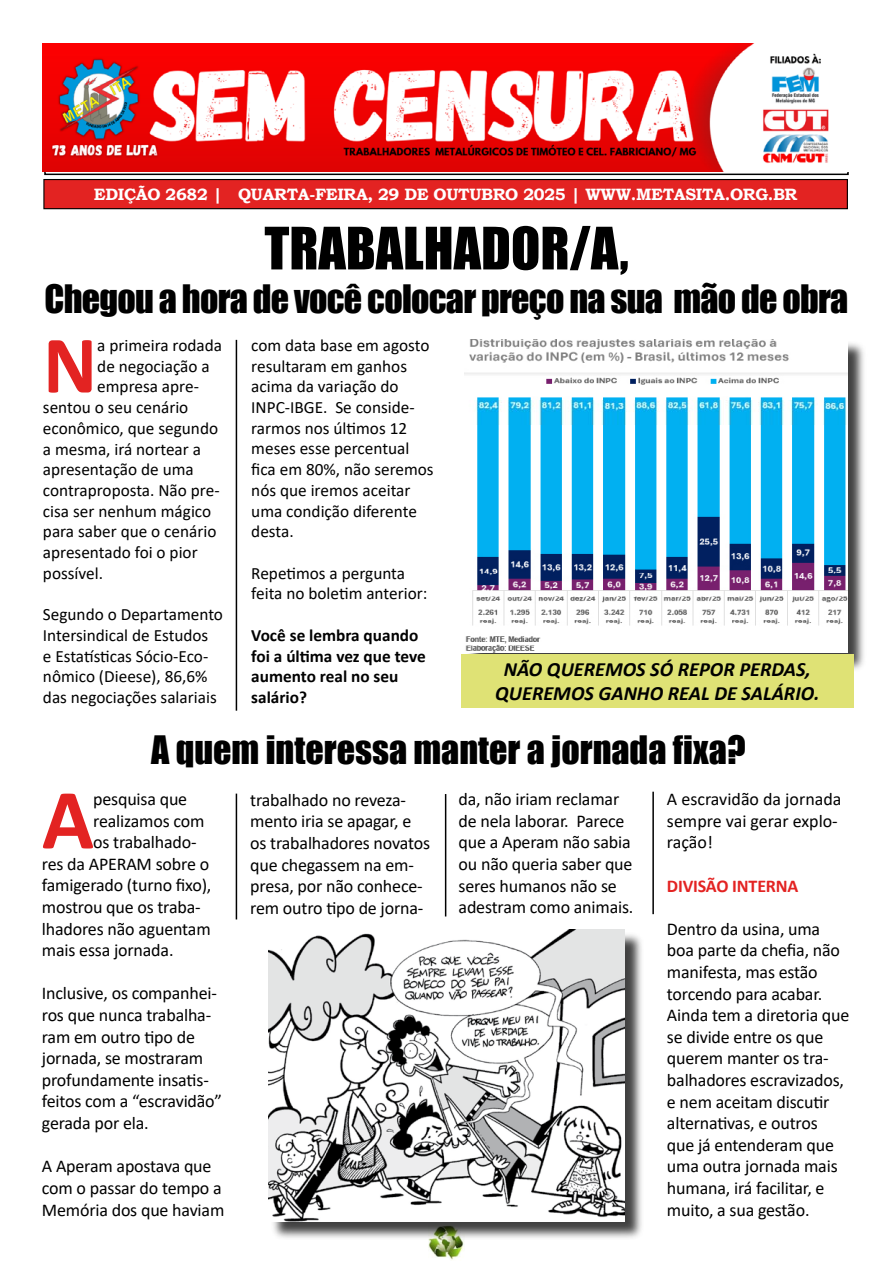
<style>
.page{position:relative;width:893px;height:1263px;background:#fff}
.page>*{position:absolute;margin:0;border:0;box-sizing:border-box;transform-origin:0 0}
.t1{font:700 86.1px "Calibri";color:#e32322}
.t2{font:700 82.5px "Calibri";color:#e32322}
.t3{font:54px "Impact";color:#000}
.t4{font:36px "Impact";letter-spacing:-.02em;color:#000}
.t5{font:36px "Impact";color:#000}
.t6{font:italic 700 20.25px/24.3px "Calibri";color:#000;text-align:center}
.t7{font:18px/21.6px "Calibri";letter-spacing:-.01em;color:#000}
.t8{font:700 18px "Calibri";letter-spacing:-.01em;color:#e32322}
.t9{font:17.25px/20.7px "Calibri";color:#000}
.t10{font:700 17.25px/20.7px "Calibri";color:#000}
.t11{font:700 16.5px "Bookman Old Style";letter-spacing:-.02em;color:#fff}
</style>
<div class="page">
<div style="left:44px;top:180px;width:803px;height:29px;background:#e32322"></div>
<div style="left:43px;top:179px;width:805px;height:30px;border:1px solid #000"></div>
<img style="left:43px;top:44px;width:786px;height:127px">
<img style="left:428px;top:1240px;width:36px;height:20px">
<div style="left:466px;top:340px;width:402px;height:333px;background:#000;opacity:.75"></div>
<img style="left:465px;top:339px;width:383px;height:314px">
<div style="left:270px;top:931px;width:374px;height:309px;background:#000;opacity:.75"></div>
<img style="left:269px;top:930px;width:356px;height:291px">
<div style="left:461px;top:654px;width:393px;height:53px;background:#dfe275"></div>
<hr style="left:236px;top:340px;width:1px;height:371px;background:#000">
<hr style="left:236px;top:794px;width:1px;height:125px;background:#000">
<hr style="left:445px;top:794px;width:1px;height:122px;background:#000">
<hr style="left:652px;top:792px;width:2px;height:122px;background:#000">
<p class="t11" style="left:94px;top:182px;width:693px">EDIÇÃO 2682 | QUARTA-FEIRA, 29 DE OUTUBRO 2025 | WWW.METASITA.ORG.BR</p>
<h3 class="t3" style="left:264px;top:206px;width:366px">TRABALHADOR/A,</h3>
<h3 class="t4" style="left:44px;top:271px;width:805px">Chegou a hora de você colocar preço na sua mão de obra</h3>
<h2 class="t2" style="left:43px;top:307px;width:56px">N</h2>
<p class="t9" style="left:97px;top:334px;width:126px">a primeira rodada</p>
<p class="t9" style="left:251px;top:334px;width:184px">com data base em agosto resultaram em ganhos acima da variação do<br>INPC-IBGE. Se conside&shy;rarmos nos últimos 12 meses esse percentual fica em 80%, não seremos nós que iremos aceitar uma condição diferente desta.</p>
<p class="t9" style="left:251px;top:562px;width:178px">Repetimos a pergunta feita no boletim anterior:</p>
<p class="t10" style="left:251px;top:624px;width:176px">Você se lembra quando foi a última vez que teve aumento real no seu salário?</p>
<p class="t9" style="left:97px;top:355px;width:114px">de negociação a</p>
<p class="t9" style="left:97px;top:376px;width:103px">empresa apre-</p>
<p class="t9" style="left:43px;top:397px;width:147px">sentou o seu cenário</p>
<p class="t9" style="left:43px;top:417px;width:177px">econômico, que segundo</p>
<p class="t9" style="left:43px;top:438px;width:160px">a mesma, irá nortear a</p>
<p class="t9" style="left:43px;top:459px;width:152px">apresentação de uma</p>
<p class="t9" style="left:43px;top:479px;width:178px">contraproposta. Não pre-</p>
<p class="t9" style="left:43px;top:500px;width:170px">cisa ser nenhum mágico</p>
<p class="t9" style="left:43px;top:521px;width:175px">para saber que o cenário</p>
<p class="t9" style="left:43px;top:541px;width:156px">apresentado foi o pior</p>
<p class="t9" style="left:43px;top:562px;width:62px">possível.</p>
<p class="t9" style="left:43px;top:604px;width:182px">Segundo o Departamento<br>Intersindical de Estudos<br>e Estatísticas Sócio-Eco&shy;nômico (Dieese), 86,6% das negociações salariais</p>
<p class="t6" style="left:495px;top:656px;width:326px">NÃO QUEREMOS SÓ REPOR PERDAS,<br>QUEREMOS GANHO REAL DE SALÁRIO.</p>
<h3 class="t5" style="left:151px;top:722px;width:596px">A quem interessa manter a jornada fixa?</h3>
<p class="t7" style="left:250px;top:788px;width:181px">trabalhado no reveza&shy;mento iria se apagar, e os trabalhadores novatos que chegassem na em&shy;presa, por não conhece&shy;rem outro tipo de jorna-</p>
<p class="t7" style="left:459px;top:788px;width:176px">da, não iriam reclamar de nela laborar. Parece que a Aperam não sabia ou não queria saber que seres humanos não se adestram como animais.</p>
<p class="t7" style="left:667px;top:788px;width:176px">A escravidão da jornada sempre vai gerar explo&shy;ração!</p>
<h1 class="t1" style="left:42px;top:759px;width:54px">A</h1>
<p class="t7" style="left:93px;top:788px;width:96px">pesquisa que</p>
<p class="t7" style="left:93px;top:809px;width:113px">realizamos com</p>
<p class="t7" style="left:93px;top:831px;width:105px">os trabalhado-</p>
<p class="t7" style="left:42px;top:853px;width:169px">res da APERAM sobre o</p>
<p class="t7" style="left:42px;top:874px;width:171px">famigerado (turno fixo),</p>
<p class="t7" style="left:42px;top:896px;width:160px">mostrou que os traba-</p>
<p class="t7" style="left:42px;top:917px;width:170px">lhadores não aguentam</p>
<p class="t7" style="left:42px;top:939px;width:133px">mais essa jornada.</p>
<p class="t7" style="left:42px;top:982px;width:182px">Inclusive, os companhei&shy;ros que nunca trabalha&shy;ram em outro tipo de jornada, se mostraram profundamente insatis&shy;feitos com a “escravidão” gerada por ela.</p>
<p class="t7" style="left:42px;top:1155px;width:184px">A Aperam apostava que com o passar do tempo a<br>Memória dos que haviam</p>
<p class="t8" style="left:667px;top:873px;width:133px">DIVISÃO INTERNA</p>
<p class="t7" style="left:667px;top:917px;width:184px">Dentro da usina, uma boa parte da chefia, não manifesta, mas estão torcendo para acabar.<br>Ainda tem a diretoria que se divide entre os que querem manter os tra&shy;balhadores escravizados, e nem aceitam discutir alternativas, e outros que já entenderam que uma outra jornada mais humana, irá facilitar, e muito, a sua gestão.</p>
</div>
